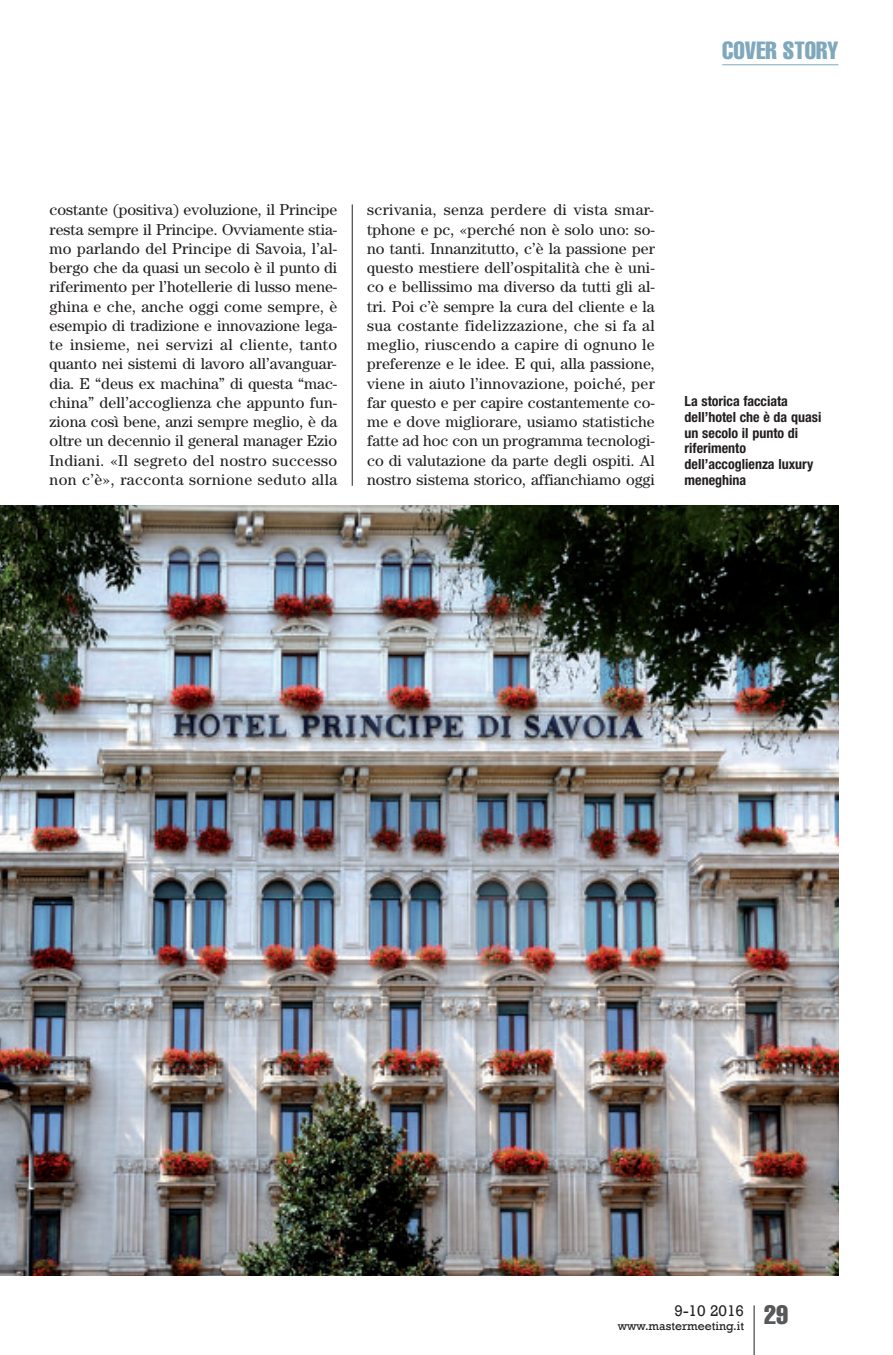
<style>
.page{position:relative;width:893px;height:1355px;background:#fff}
.page>*{position:absolute;margin:0;border:0;box-sizing:border-box;transform-origin:0 0}
.t1{font:extra-condensed 24.5px "Helvetica";color:#7fa8bc}
.t2{font:15.75px/19.2px "Century";letter-spacing:.015em;color:#231f20;text-align:justify}
.t3{font:15.75px "Rockwell";color:#231f20}
.t4{font:700 condensed 14px/15.8px "Helvetica Neue";color:#231f20}
.t5{font:12.25px "Rockwell";color:#231f20}
</style>
<div class="page">
<hr style="left:754px;top:1305px;width:1px;height:49px;background:#231f20">
<hr style="left:722px;top:64px;width:116px;height:1px;background:#7fa8bc">
<hr style="left:352px;top:204px;width:1px;height:281px;background:#231f20">
<img style="left:0;top:505px;width:838px;height:770px">
<h1 class="t1" style="left:722px;top:42px;width:118px">COVER STORY</h1>
<p class="t2" style="left:50px;top:202px;width:289px">costante (positiva) evoluzione, il Principe resta sempre il Principe. Ovviamente stia&shy;mo parlando del Principe di Savoia, l’al&shy;bergo che da quasi un secolo è il punto di riferimento per l’hotellerie di lusso mene&shy;ghina e che, anche oggi come sempre, è esempio di tradizione e innovazione lega&shy;te insieme, nei servizi al cliente, tanto quanto nei sistemi di lavoro all’avanguar&shy;dia. E “deus ex machina” di questa “mac&shy;china” dell’accoglienza che appunto fun&shy;ziona così bene, anzi sempre meglio, è da oltre un decennio il general manager Ezio Indiani. «Il segreto del nostro successo non c’è», racconta sornione seduto alla</p>
<p class="t2" style="left:367px;top:202px;width:289px">scrivania, senza perdere di vista smar&shy;tphone e pc, «perché non è solo uno: so&shy;no tanti. Innanzitutto, c’è la passione per questo mestiere dell’ospitalità che è uni&shy;co e bellissimo ma diverso da tutti gli al&shy;tri. Poi c’è sempre la cura del cliente e la sua costante fidelizzazione, che si fa al meglio, riuscendo a capire di ognuno le preferenze e le idee. E qui, alla passione, viene in aiuto l’innovazione, poiché, per far questo e per capire costantemente co&shy;me e dove migliorare, usiamo statistiche fatte ad hoc con un programma tecnologi&shy;co di valutazione da parte degli ospiti. Al nostro sistema storico, affianchiamo oggi</p>
<p class="t4" style="left:685px;top:394px;width:138px">La storica facciata dell’hotel che è da quasi un secolo il punto di riferimento dell’accoglienza luxury meneghina</p>
<p class="t5" style="left:618px;top:1318px;width:172px">www.mastermeeting.it <sup>29</sup></p>
<p class="t3" style="left:674px;top:1300px;width:71px">9-10 2016</p>
</div>
